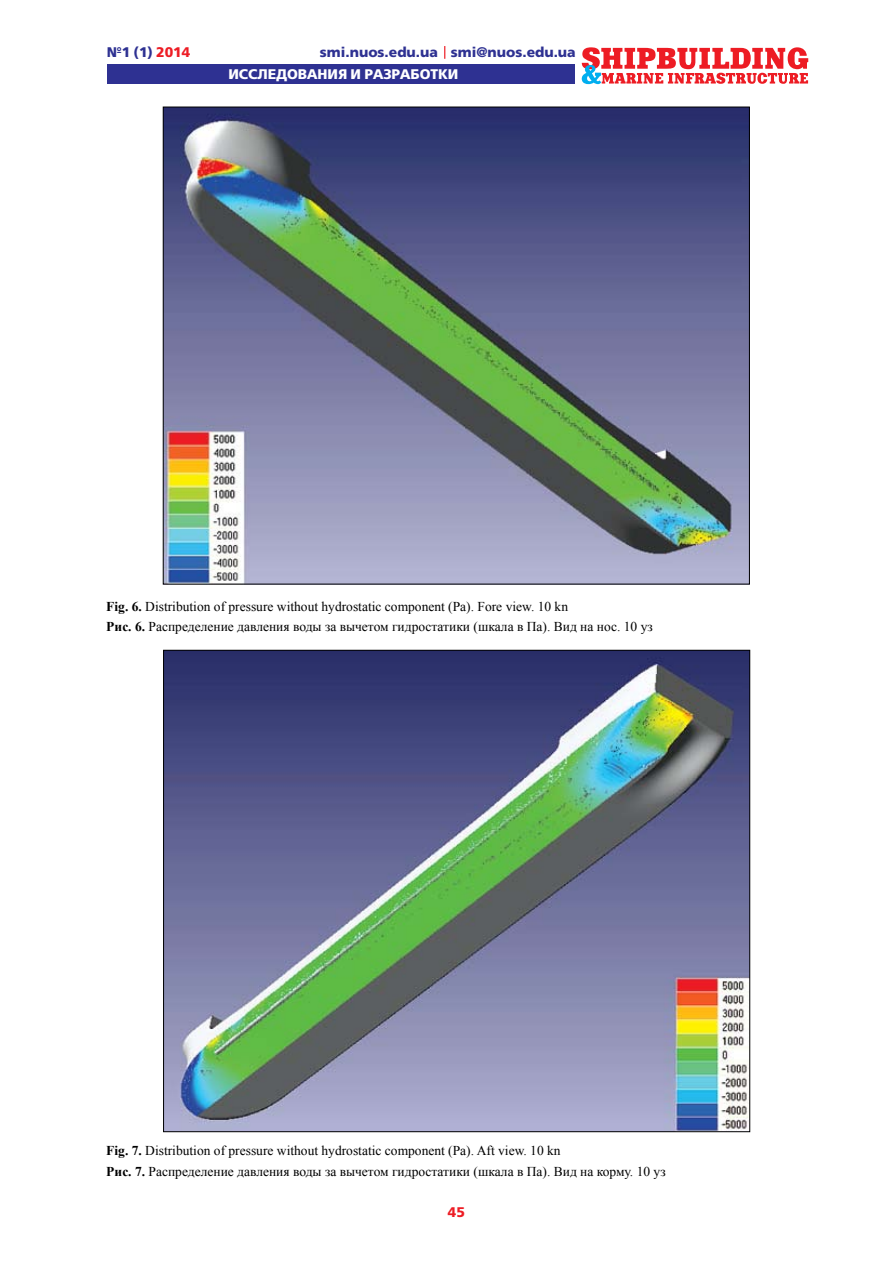
<style>
.page{position:relative;width:893px;height:1263px;background:#fff}
.page>*{position:absolute;margin:0;border:0;box-sizing:border-box;transform-origin:0 0}
.t1{font:13.95px "Free Set Bold C";color:#2e3192}
.t2{font:13.95px "Free Set Bold C";color:#fff}
.t3{font:13.95px "Free Set Bold C";color:#ed1c24}
.t4{font:13.5px/20.4px "Times New Roman";color:#000}
.s1{color:#ed1c24}
.s2{font-weight:700}
</style>
<div class="page">
<svg style="left:582px;top:47px;width:227px;height:38px"></svg>
<div style="left:107px;top:64px;width:468px;height:19px;background:#2e3192"></div>
<svg style="left:444px;top:46px;width:1px;height:13px"></svg>
<img style="left:165px;top:652px;width:583px;height:478px">
<img style="left:165px;top:109px;width:583px;height:473px">
<p class="t1" style="left:107px;top:44px;width:85px">№1 (1) <span class="s1">2014</span></p>
<p class="t1" style="left:320px;top:44px;width:257px">smi.nuos.edu.ua smi@nuos.edu.ua</p>
<p class="t2" style="left:228px;top:67px;width:231px">ИССЛЕДОВАНИЯ И РАЗРАБОТКИ</p>
<p class="t4" style="left:106px;top:596px;width:548px"><span class="s2">Fig. 6.</span> Distribution of pressure without hydrostatic component (Pa). Fore view. 10 kn<br><span class="s2">Рис. 6.</span> Распределение давления воды за вычетом гидростатики (шкала в Па). Вид на нос. 10 уз</p>
<p class="t4" style="left:106px;top:1140px;width:561px"><span class="s2">Fig. 7.</span> Distribution of pressure without hydrostatic component (Pa). Aft view. 10 kn<br><span class="s2">Рис. 7.</span> Распределение давления воды за вычетом гидростатики (шкала в Па). Вид на корму. 10 уз</p>
<p class="t3" style="left:448px;top:1204px;width:19px">45</p>
</div>
